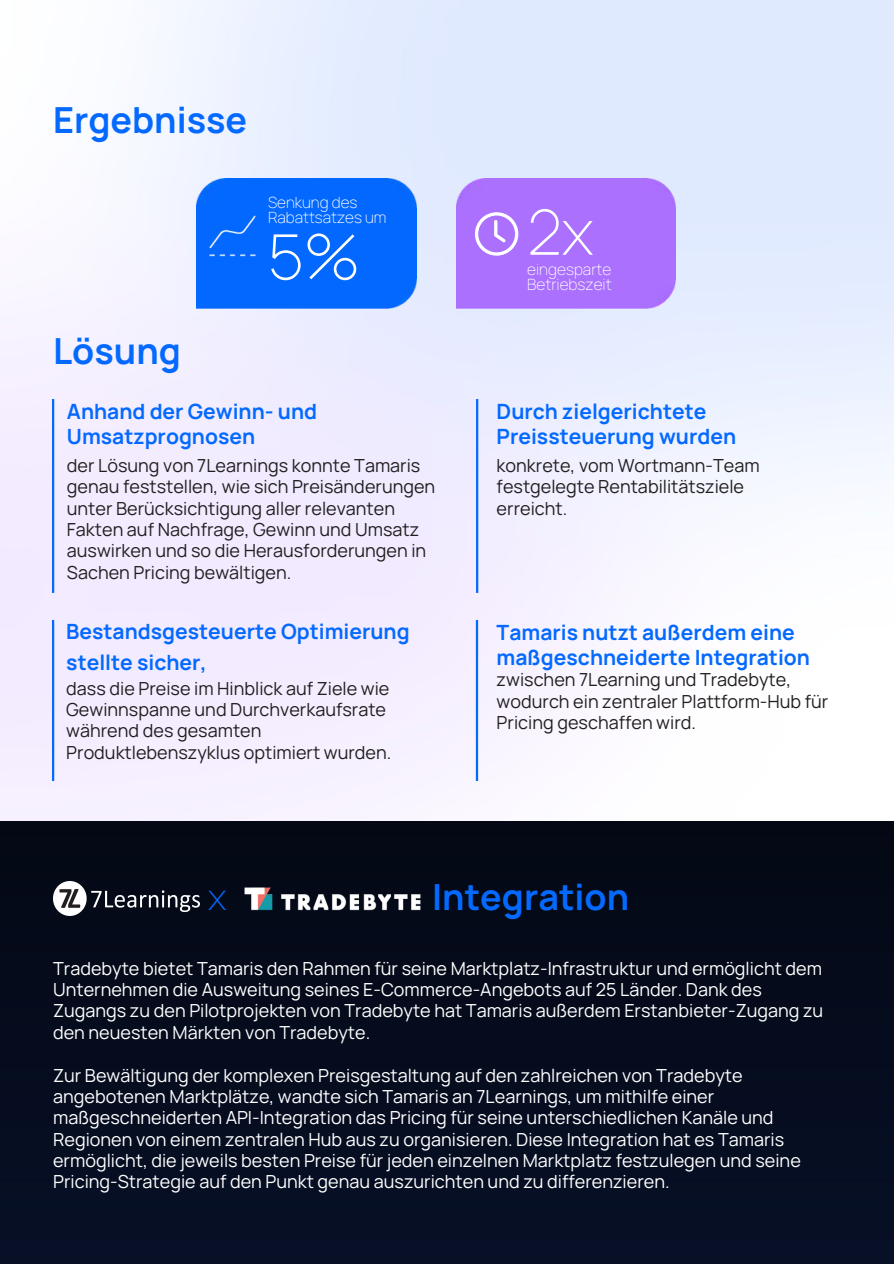
<style>
.page{position:relative;width:894px;height:1264px;background:#fff}
.page>*{position:absolute;margin:0;border:0;box-sizing:border-box;transform-origin:0 0}
.t1{font:200 62.25px "Manrope";color:#fff}
.t2{font:700 35.85px "Manrope";color:#0469ff}
.t3{font:200 35.85px "Manrope";color:#0469ff}
.t4{font:700 21px/24.8px "Manrope";color:#0469ff}
.t5{font:18px/21.5px "Manrope";color:#fff}
.t6{font:18px/21.3px "Manrope";color:#231f20}
.t7{font:200 15.45px/14.7px "Manrope";color:#fff}
</style>
<div class="page">
<img style="left:0;top:0;width:893px;height:821px">
<img style="left:0;top:821px;width:893px;height:442px">
<hr style="left:52px;top:399px;width:2px;height:194px;background:#0469ff">
<hr style="left:52px;top:620px;width:2px;height:161px;background:#0469ff">
<hr style="left:475px;top:620px;width:3px;height:161px;background:#0469ff">
<hr style="left:476px;top:399px;width:2px;height:194px;background:#0469ff">
<img style="left:53px;top:881px;width:146px;height:34px">
<img style="left:240px;top:885px;width:183px;height:28px">
<div style="left:197px;top:179px;width:219px;height:129px;background:#0368ff"></div>
<img style="left:208px;top:212px;width:48px;height:49px">
<div style="left:456px;top:179px;width:219px;height:129px;background:#ab70fe"></div>
<svg style="left:475px;top:212px;width:43px;height:44px"></svg>
<h2 class="t2" style="left:53px;top:89px;width:195px">Ergebnisse</h2>
<p class="t7" style="left:268px;top:195px;width:120px">Senkung des<br>Rabattsatzes um</p>
<h1 class="t1" style="left:268px;top:213px;width:93px">5%</h1>
<h2 class="t2" style="left:53px;top:321px;width:129px">Lösung</h2>
<h1 class="t1" style="left:527px;top:188px;width:68px">2x</h1>
<p class="t7" style="left:527px;top:261px;width:86px">eingesparte<br>Betriebszeit</p>
<p class="t4" style="left:67px;top:397px;width:252px">Anhand der Gewinn- und<br>Umsatzprognosen</p>
<p class="t4" style="left:496px;top:397px;width:241px">Durch zielgerichtete<br>Preissteuerung wurden</p>
<p class="t6" style="left:67px;top:453px;width:370px">der Lösung von 7Learnings konnte Tamaris genau feststellen, wie sich Preisänderungen unter Berücksichtigung aller relevanten Fakten auf Nachfrage, Gewinn und Umsatz auswirken und so die Herausforderungen in Sachen Pricing bewältigen.</p>
<p class="t4" style="left:66px;top:614px;width:345px;line-height:30.3px">Bestandsgesteuerte Optimierung stellte sicher,</p>
<p class="t6" style="left:66px;top:676px;width:326px">dass die Preise im Hinblick auf Ziele wie Gewinnspanne und Durchverkaufsrate während des gesamten Produktlebenszyklus optimiert wurden.</p>
<p class="t6" style="left:496px;top:453px;width:264px">konkrete, vom Wortmann-Team festgelegte Rentabilitätsziele erreicht.</p>
<p class="t4" style="left:496px;top:618px;width:315px">Tamaris nutzt außerdem eine maßgeschneiderte Integration</p>
<p class="t6" style="left:496px;top:668px;width:333px">zwischen 7Learning und Tradebyte, wodurch ein zentraler Plattform-Hub für<br>Pricing geschaffen wird.</p>
<h2 class="t3" style="left:208px;top:871px;width:20px">x</h2>
<h2 class="t2" style="left:432px;top:866px;width:198px">Integration</h2>
<p class="t5" style="left:53px;top:956px;width:771px">Tradebyte bietet Tamaris den Rahmen für seine Marktplatz-Infrastruktur und ermöglicht dem Unternehmen die Ausweitung seines E-Commerce-Angebots auf 25 Länder. Dank des Zugangs zu den Pilotprojekten von Tradebyte hat Tamaris außerdem Erstanbieter-Zugang zu den neuesten Märkten von Tradebyte.</p>
<p class="t5" style="left:53px;top:1063px;width:749px">Zur Bewältigung der komplexen Preisgestaltung auf den zahlreichen von Tradebyte angebotenen Marktplätze, wandte sich Tamaris an 7Learnings, um mithilfe einer maßgeschneiderten API-Integration das Pricing für seine unterschiedlichen Kanäle und Regionen von einem zentralen Hub aus zu organisieren. Diese Integration hat es Tamaris ermöglicht, die jeweils besten Preise für jeden einzelnen Marktplatz festzulegen und seine Pricing-Strategie auf den Punkt genau auszurichten und zu differenzieren.</p>
</div>
